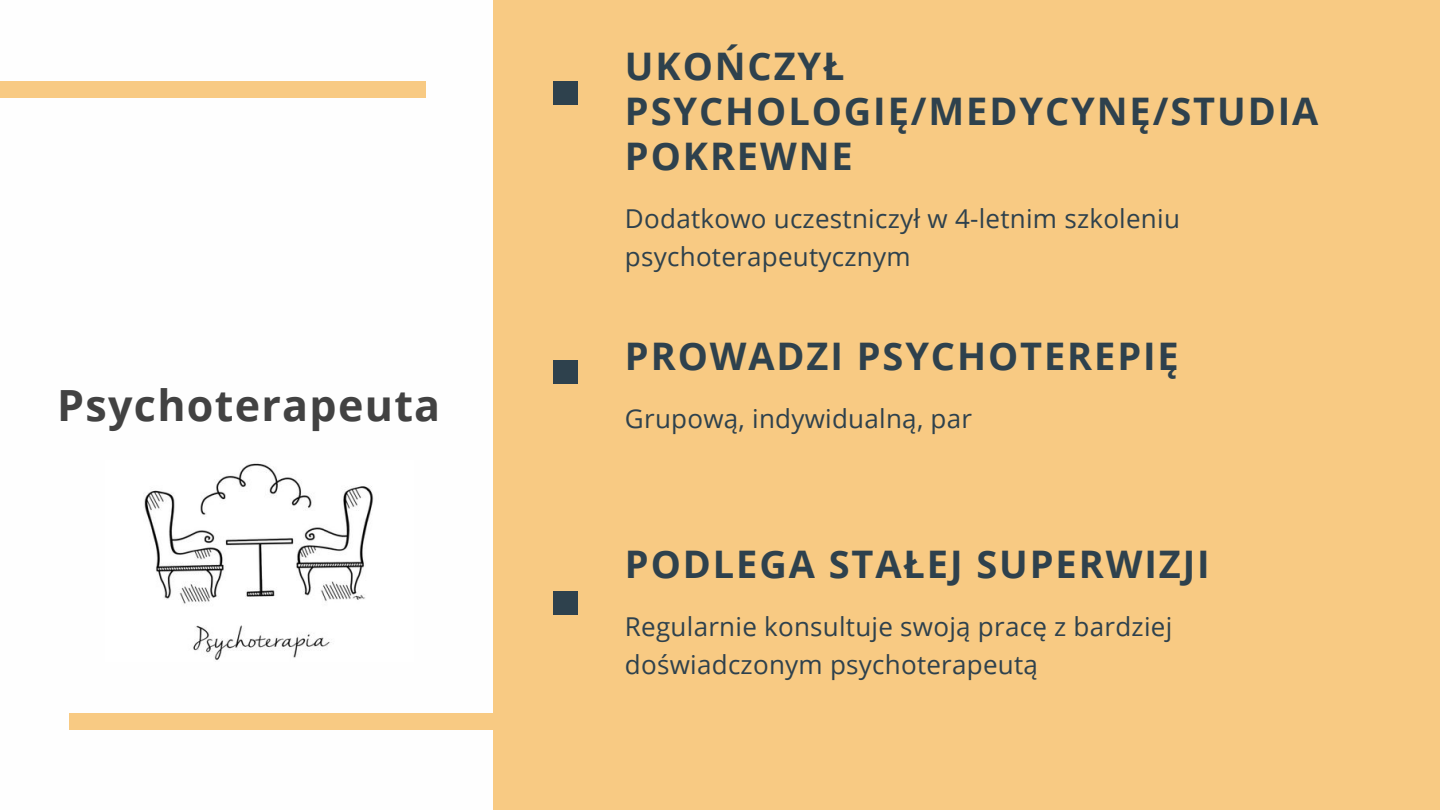
<style>
.page{position:relative;width:1440px;height:810px;background:#fff}
.page>*{position:absolute;margin:0;border:0;box-sizing:border-box;transform-origin:0 0}
.t1{font:700 43px "Open Sans";letter-spacing:.03em;color:#424242}
.t2{font:700 38px/45px "Open Sans";letter-spacing:.05em;color:#2e414d}
.t3{font:26px/38.2px "Open Sans";letter-spacing:.01em;color:#2e414d}
</style>
<div class="page">
<div style="left:69px;top:713px;width:444px;height:16px;background:#f8ca83"></div>
<div style="left:493px;top:0;width:947px;height:810px;background:#f8ca83"></div>
<div style="left:553px;top:81px;width:24px;height:24px;background:#2e414d"></div>
<div style="left:553px;top:360px;width:24px;height:24px;background:#2e414d"></div>
<div style="left:553px;top:591px;width:24px;height:24px;background:#2e414d"></div>
<div style="left:0;top:81px;width:426px;height:17px;background:#f8ca83"></div>
<img style="left:144px;top:463px;width:230px;height:197px">
<h1 class="t1" style="left:57px;top:375px;width:385px">Psychoterapeuta</h1>
<h2 class="t2" style="left:625px;top:43px;width:695px">UKOŃCZYŁ<br>PSYCHOLOGIĘ/MEDYCYNĘ/STUDIA<br>POKREWNE</h2>
<p class="t3" style="left:625px;top:198px;width:556px">Dodatkowo uczestniczył w 4-letnim szkoleniu psychoterapeutycznym</p>
<h2 class="t2" style="left:625px;top:333px;width:555px">PROWADZI PSYCHOTEREPIĘ</h2>
<p class="t3" style="left:625px;top:399px;width:349px">Grupową, indywidualną, par</p>
<h2 class="t2" style="left:625px;top:541px;width:586px">PODLEGA STAŁEJ SUPERWIZJI</h2>
<p class="t3" style="left:625px;top:607px;width:549px">Regularnie konsultuje swoją pracę z bardziej doświadczonym psychoterapeutą</p>
</div>
